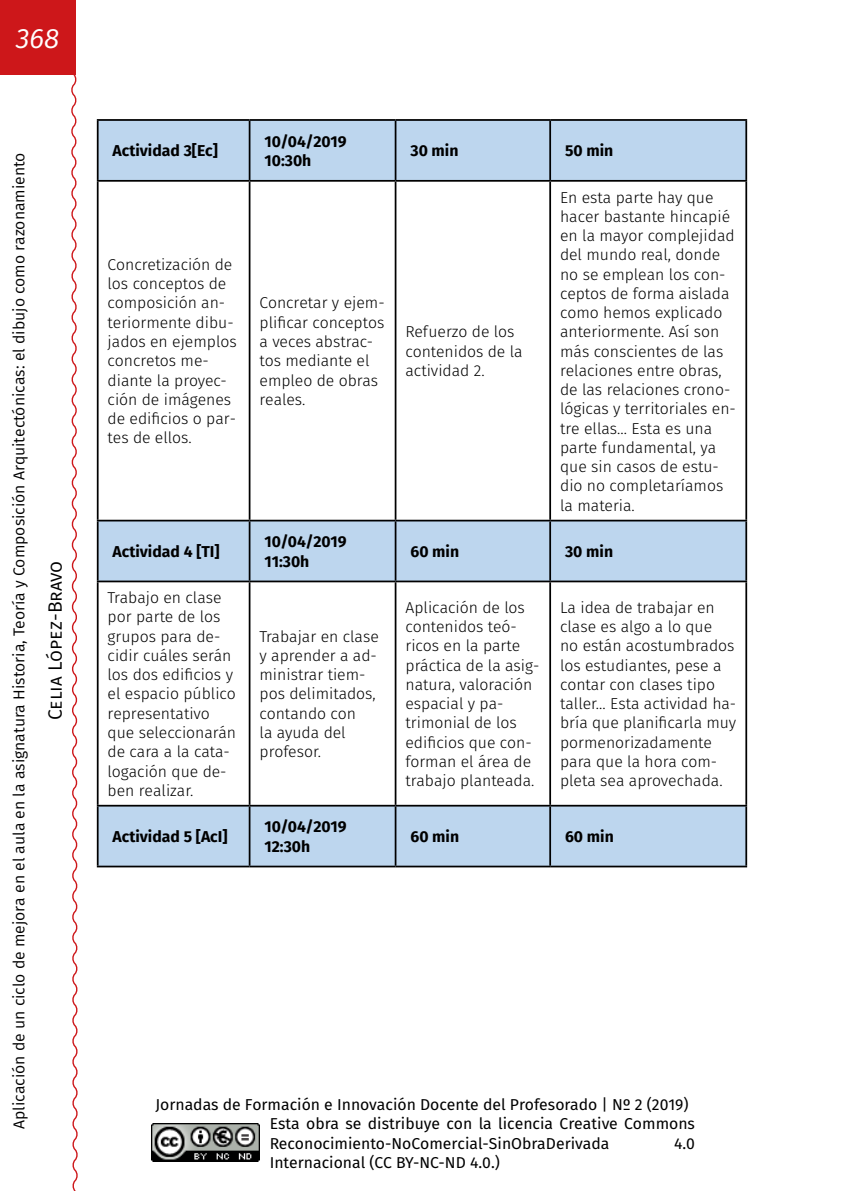
<style>
.page{position:relative;width:844px;height:1191px;background:#fff}
.page>*{position:absolute;margin:0;border:0;box-sizing:border-box;transform-origin:0 0}
.t1{font:italic 28px "Fira Sans";color:#fff}
.t2{font:19.25px "Fira Sans";color:#000}
._70_tabla_izquierda{font:300 15.75px/19.2px "Fira Sans";color:#000}
.t3{font:15.75px/19.2px "Fira Sans";color:#000}
._70_tabla_izquierda-2{font:700 15.75px/19.2px "Fira Sans";color:#000}
.t4{font:15.75px "Fira Sans";color:#000}
</style>
<div class="page">
<div style="left:0;top:0;width:75px;height:74px;background:#cd171a"></div>
<svg style="left:69px;top:72px;width:9px;height:1119px"></svg>
<img style="left:151px;top:1123px;width:109px;height:38px">
<svg style="left:99px;top:121px;width:646px;height:744px"></svg>
<hr style="left:97px;top:119px;width:152px;height:2px;background:#000">
<hr style="left:97px;top:121px;width:2px;height:59px;background:#000">
<hr style="left:249px;top:119px;width:146px;height:2px;background:#000">
<hr style="left:249px;top:121px;width:1px;height:59px;background:#000">
<hr style="left:395px;top:119px;width:155px;height:2px;background:#000">
<hr style="left:394px;top:121px;width:2px;height:59px;background:#000">
<hr style="left:550px;top:119px;width:197px;height:2px;background:#000">
<hr style="left:549px;top:121px;width:2px;height:59px;background:#000">
<hr style="left:745px;top:121px;width:2px;height:59px;background:#000">
<hr style="left:97px;top:180px;width:152px;height:2px;background:#000">
<hr style="left:97px;top:182px;width:2px;height:338px;background:#000">
<hr style="left:249px;top:180px;width:146px;height:2px;background:#000">
<hr style="left:249px;top:182px;width:1px;height:338px;background:#000">
<hr style="left:395px;top:180px;width:155px;height:2px;background:#000">
<hr style="left:394px;top:182px;width:2px;height:338px;background:#000">
<hr style="left:550px;top:180px;width:197px;height:2px;background:#000">
<hr style="left:549px;top:182px;width:2px;height:338px;background:#000">
<hr style="left:745px;top:182px;width:2px;height:338px;background:#000">
<hr style="left:97px;top:520px;width:152px;height:1px;background:#000">
<hr style="left:97px;top:521px;width:2px;height:59px;background:#000">
<hr style="left:249px;top:520px;width:146px;height:1px;background:#000">
<hr style="left:249px;top:521px;width:1px;height:59px;background:#000">
<hr style="left:395px;top:520px;width:155px;height:1px;background:#000">
<hr style="left:394px;top:521px;width:2px;height:59px;background:#000">
<hr style="left:550px;top:520px;width:197px;height:1px;background:#000">
<hr style="left:549px;top:521px;width:2px;height:59px;background:#000">
<hr style="left:745px;top:521px;width:2px;height:59px;background:#000">
<hr style="left:97px;top:580px;width:152px;height:2px;background:#000">
<hr style="left:97px;top:582px;width:2px;height:223px;background:#000">
<hr style="left:249px;top:580px;width:146px;height:2px;background:#000">
<hr style="left:249px;top:582px;width:1px;height:223px;background:#000">
<hr style="left:395px;top:580px;width:155px;height:2px;background:#000">
<hr style="left:394px;top:582px;width:2px;height:223px;background:#000">
<hr style="left:550px;top:580px;width:197px;height:2px;background:#000">
<hr style="left:549px;top:582px;width:2px;height:223px;background:#000">
<hr style="left:745px;top:582px;width:2px;height:223px;background:#000">
<hr style="left:97px;top:805px;width:152px;height:1px;background:#000">
<hr style="left:97px;top:806px;width:2px;height:59px;background:#000">
<hr style="left:249px;top:805px;width:146px;height:1px;background:#000">
<hr style="left:249px;top:806px;width:1px;height:59px;background:#000">
<hr style="left:395px;top:805px;width:155px;height:1px;background:#000">
<hr style="left:394px;top:806px;width:2px;height:59px;background:#000">
<hr style="left:550px;top:805px;width:197px;height:1px;background:#000">
<hr style="left:549px;top:806px;width:2px;height:59px;background:#000">
<hr style="left:745px;top:806px;width:2px;height:59px;background:#000">
<hr style="left:97px;top:865px;width:152px;height:2px;background:#000">
<hr style="left:249px;top:865px;width:146px;height:2px;background:#000">
<hr style="left:395px;top:865px;width:155px;height:2px;background:#000">
<hr style="left:550px;top:865px;width:197px;height:2px;background:#000">
<h1 class="t1" style="left:16px;top:18px;width:45px">368</h1>
<p class="t4" style="left:8px;top:1129px;width:978px;rotate:-90deg">Aplicación de un ciclo de mejora en el aula en la asignatura Historia, Teoría y Composición Arquitectónicas: el dibujo como razonamiento</p>
<p class="t2" style="left:41px;top:720px;width:161px;rotate:-90deg">Celia López-Bravo</p>
<p class="_70_tabla_izquierda-2" style="left:113px;top:141px;width:107px">Actividad 3[Ec]</p>
<p class="_70_tabla_izquierda-2" style="left:264px;top:131px;width:84px">10/04/2019<br>10:30h</p>
<p class="_70_tabla_izquierda-2" style="left:410px;top:141px;width:49px">30 min</p>
<p class="_70_tabla_izquierda-2" style="left:565px;top:141px;width:50px">50 min</p>
<p class="_70_tabla_izquierda" style="left:108px;top:255px;width:130px">Concretización de los conceptos de composición an&shy;teriormente dibu&shy;jados en ejemplos concretos me&shy;diante la proyec&shy;ción de imágenes de edificios o par&shy;tes de ellos.</p>
<p class="_70_tabla_izquierda" style="left:259px;top:293px;width:127px">Concretar y ejem&shy;plificar conceptos a veces abstrac&shy;tos mediante el empleo de obras reales.</p>
<p class="_70_tabla_izquierda" style="left:405px;top:322px;width:119px">Refuerzo de los contenidos de la actividad 2.</p>
<p class="_70_tabla_izquierda" style="left:560px;top:187px;width:177px">En esta parte hay que hacer bastante hincapié en la mayor complejidad del mundo real, donde no se emplean los con&shy;ceptos de forma aislada como hemos explicado anteriormente. Así son más conscientes de las relaciones entre obras, de las relaciones crono&shy;lógicas y territoriales en&shy;tre ellas… Esta es una parte fundamental, ya que sin casos de estu&shy;dio no completaríamos la materia.</p>
<p class="_70_tabla_izquierda-2" style="left:113px;top:542px;width:109px">Actividad 4 [TI]</p>
<p class="_70_tabla_izquierda-2" style="left:264px;top:532px;width:84px">10/04/2019<br>11:30h</p>
<p class="_70_tabla_izquierda-2" style="left:410px;top:542px;width:50px">60 min</p>
<p class="_70_tabla_izquierda-2" style="left:565px;top:542px;width:49px">30 min</p>
<p class="_70_tabla_izquierda" style="left:108px;top:588px;width:130px">Trabajo en clase por parte de los grupos para de&shy;cidir cuáles serán los dos edificios y el espacio público representativo que seleccionarán de cara a la cata&shy;logación que de&shy;ben realizar.</p>
<p class="_70_tabla_izquierda" style="left:405px;top:597px;width:135px">Aplicación de los contenidos teó&shy;ricos en la parte práctica de la asig&shy;natura, valoración espacial y pa&shy;trimonial de los edificios que con&shy;forman el área de trabajo planteada.</p>
<p class="_70_tabla_izquierda" style="left:560px;top:597px;width:178px">La idea de trabajar en clase es algo a lo que<br>no están acostumbrados los estudiantes, pese a contar con clases tipo taller… Esta actividad ha&shy;bría que planificarla muy pormenorizadamente para que la hora com&shy;pleta sea aprovechada.</p>
<p class="_70_tabla_izquierda" style="left:259px;top:626px;width:121px">Trabajar en clase y aprender a ad&shy;ministrar tiem&shy;pos delimitados, contando con<br>la ayuda del profesor.</p>
<p class="_70_tabla_izquierda-2" style="left:113px;top:827px;width:116px">Actividad 5 [AcI]</p>
<p class="_70_tabla_izquierda-2" style="left:264px;top:817px;width:84px">10/04/2019<br>12:30h</p>
<p class="_70_tabla_izquierda-2" style="left:410px;top:827px;width:50px">60 min</p>
<p class="_70_tabla_izquierda-2" style="left:565px;top:827px;width:50px">60 min</p>
<p class="t3" style="left:270px;top:1095px;width:426px;text-indent:-114px">Jornadas de Formación e Innovación Docente del Profesorado | Nº 2 (2019)<br>Esta obra se distribuye con la licencia Creative Commons<br>Reconocimiento-NoComercial-SinObraDerivada</p>
<p class="t3" style="left:674px;top:1133px;width:22px">4.0</p>
<p class="t3" style="left:270px;top:1152px;width:231px">Internacional (CC BY-NC-ND 4.0.)</p>
</div>
